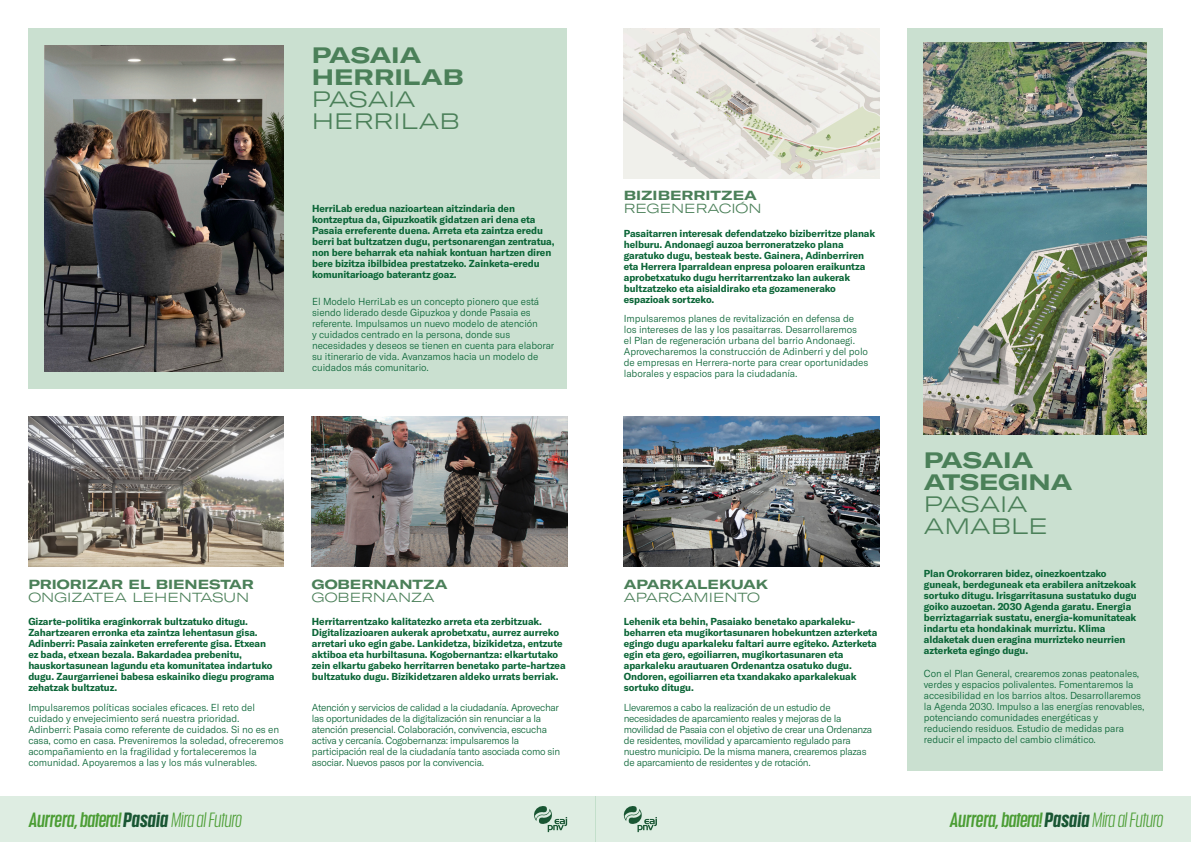
<style>
.page{position:relative;width:1191px;height:842px;background:#fff}
.page>*{position:absolute;margin:0;border:0;box-sizing:border-box;transform-origin:0 0}
.t1{font:700 expanded 22px/22px "GT America";color:#4b8059}
.t2{font:300 expanded 22px/22px "GT America";color:#4b8059}
.t3{font:italic 600 20px "Anguita Sans";letter-spacing:-.01em;color:#4b9d34}
.t4{font:700 expanded 13px/13px "GT America";color:#4b8059}
.t5{font:300 expanded 13px "GT America";color:#4b8059}
.t6{font:700 10px/11px "GT America";letter-spacing:-.01em;color:#0c6638}
.t7{font:300 10px/11px "GT America";letter-spacing:-.01em;color:#0c6638}
.t8{font:300 10px/11px "GT America";letter-spacing:-.03em;color:#0c6638}
.s1{font-weight:300}
.s2{font-weight:700;color:#195633}
.s3{font-weight:400}
</style>
<div class="page">
<div style="left:0;top:796px;width:595px;height:46px;background:#deede2"></div>
<div style="left:595px;top:796px;width:596px;height:46px;background:#deede2"></div>
<svg style="left:534px;top:806px;width:33px;height:26px"></svg>
<svg style="left:623px;top:806px;width:34px;height:26px"></svg>
<img style="left:28px;top:417px;width:255px;height:150px">
<img style="left:312px;top:417px;width:255px;height:150px">
<div style="left:28px;top:28px;width:539px;height:360px;background:#cae0d0"></div>
<img style="left:45px;top:46px;width:238px;height:325px">
<img style="left:624px;top:28px;width:255px;height:150px">
<img style="left:624px;top:417px;width:255px;height:150px">
<div style="left:907px;top:28px;width:255px;height:742px;background:#cae0d0"></div>
<img style="left:924px;top:42px;width:222px;height:393px">
<p class="t1" style="left:312px;top:44px;width:153px">PASAIA<br>HERRILAB</p>
<p class="t2" style="left:312px;top:89px;width:149px">PASAIA<br>HERRILAB</p>
<p class="t6" style="left:312px;top:202px;width:244px">HerriLab eredua nazioartean aitzindaria den kontzeptua da, Gipuzkoatik gidatzen ari dena eta Pasaia erreferente duena. Arreta eta zaintza eredu berri bat bultzatzen dugu, pertsonarengan zentratua, non bere beharrak eta nahiak kontuan hartzen diren bere bizitza ibilbidea prestatzeko. Zainketa-eredu komunitarioago baterantz goaz.</p>
<p class="t7" style="left:312px;top:296px;width:244px">El Modelo HerriLab es un concepto pionero que está siendo liderado desde Gipuzkoa y donde Pasaia es referente. Impulsamos un nuevo modelo de atención<br>y cuidados centrado en la persona, donde sus necesidades y deseos se tienen en cuenta para elaborar su itinerario de vida. Avanzamos hacia un modelo de cuidados más comunitario.</p>
<p class="t4" style="left:28px;top:578px;width:227px">PRIORIZAR EL BIENESTAR</p>
<p class="t5" style="left:28px;top:590px;width:222px">ONGIZATEA LEHENTASUN</p>
<p class="t4" style="left:312px;top:578px;width:137px">GOBERNANTZA<br><span class="s1">GOBERNANZA</span></p>
<p class="t6" style="left:28px;top:616px;width:248px">Gizarte-politika eraginkorrak bultzatuko ditugu.<br>Zahartzearen erronka eta zaintza lehentasun gisa.<br>Adinberri: Pasaia zainketen erreferente gisa. Etxean ez bada, etxean bezala. Bakardadea prebenitu, hauskortasunean lagundu eta komunitatea indartuko dugu. Zaurgarrienei babesa eskainiko diegu programa zehatzak bultzatuz.</p>
<p class="t6" style="left:312px;top:616px;width:255px">Herritarrentzako kalitatezko arreta eta zerbitzuak.<br>Digitalizazioaren aukerak aprobetxatu, aurrez aurreko arretari uko egin gabe. Lankidetza, bizikidetza, entzute aktiboa eta hurbiltasuna. Kogobernantza: elkartutako zein elkartu gabeko herritarren benetako parte-hartzea bultzatuko dugu. Bizikidetzaren aldeko urrats berriak.</p>
<p class="t7" style="left:28px;top:702px;width:257px">Impulsaremos políticas sociales eficaces. El reto del cuidado y envejecimiento será nuestra prioridad.<br>Adinberri: Pasaia como referente de cuidados. Si no es en casa, como en casa. Preveniremos la soledad, ofreceremos acompañamiento en la fragilidad y fortaleceremos la comunidad. Apoyaremos a las y los más vulnerables.</p>
<p class="t8" style="left:312px;top:702px;width:250px">Atención y servicios de calidad a la ciudadanía. Aprovechar las oportunidades de la digitalización sin renunciar a la atención presencial. Colaboración, convivencia, escucha activa y cercanía. Cogobernanza: impulsaremos la participación real de la ciudadanía tanto asociada como sin asociar. Nuevos pasos por la convivencia.</p>
<p class="t4" style="left:624px;top:189px;width:135px">BIZIBERRITZEA</p>
<p class="t5" style="left:624px;top:201px;width:139px">REGENERACIÓN</p>
<p class="t6" style="left:624px;top:227px;width:253px">Pasaitarren interesak defendatzeko biziberritze planak helburu. Andonaegi auzoa berroneratzeko plana garatuko dugu, besteak beste. Gainera, Adinberriren eta Herrera Iparraldean enpresa poloaren eraikuntza aprobetxatuko dugu herritarrentzako lan aukerak bultzatzeko eta aisialdirako eta gozamenerako espazioak sortzeko.</p>
<p class="t7" style="left:624px;top:313px;width:246px">Impulsaremos planes de revitalización en defensa de los intereses de las y los pasaitarras. Desarrollaremos<br>el Plan de regeneración urbana del barrio Andonaegi.<br>Aprovecharemos la construcción de Adinberri y del polo de empresas en Herrera-norte para crear oportunidades laborales y espacios para la ciudadanía.</p>
<p class="t4" style="left:624px;top:578px;width:146px">APARKALEKUAK<br><span class="s1">APARCAMIENTO</span></p>
<p class="t6" style="left:624px;top:616px;width:255px">Lehenik eta behin, Pasaiako benetako aparkaleku&shy;beharren eta mugikortasunaren hobekuntzen azterketa egingo dugu aparkaleku faltari aurre egiteko. Azterketa egin eta gero, egoiliarren, mugikortasunaren eta aparkaleku arautuaren Ordenantza osatuko dugu.<br>Ondoren, egoiliarren eta txandakako aparkalekuak sortuko ditugu.</p>
<p class="t8" style="left:624px;top:702px;width:250px">Llevaremos a cabo la realización de un estudio de necesidades de aparcamiento reales y mejoras de la movilidad de Pasaia con el objetivo de crear una Ordenanza de residentes, movilidad y aparcamiento regulado para nuestro municipio. De la misma manera, crearemos plazas de aparcamiento de residentes y de rotación.</p>
<p class="t1" style="left:924px;top:449px;width:150px">PASAIA<br>ATSEGINA<br><span class="s1">PASAIA<br>AMABLE</span></p>
<p class="t6" style="left:924px;top:568px;width:214px">Plan Orokorraren bidez, oinezkoentzako guneak, berdeguneak eta erabilera anitzekoak sortuko ditugu. Irisgarritasuna sustatuko dugu goiko auzoetan. 2030 Agenda garatu. Energia berriztagarriak sustatu, energia-komunitateak indartu eta hondakinak murriztu. Klima aldaketak duen eragina murrizteko neurrien azterketa egingo dugu.</p>
<p class="t7" style="left:924px;top:668px;width:222px">Con el Plan General, crearemos zonas peatonales, verdes y espacios polivalentes. Fomentaremos la accesibilidad en los barrios altos. Desarrollaremos la Agenda 2030. Impulso a las energías renovables, potenciando comunidades energéticas y reduciendo residuos. Estudio de medidas para reducir el impacto del cambio climático.</p>
<h2 class="t3" style="left:28px;top:809px;width:214px">Aurrera, batera! <span class="s2">Pasaia</span> <span class="s3">Mira al Futuro</span></h2>
<h2 class="t3" style="left:949px;top:809px;width:214px">Aurrera, batera! <span class="s2">Pasaia</span> <span class="s3">Mira al Futuro</span></h2>
</div>
